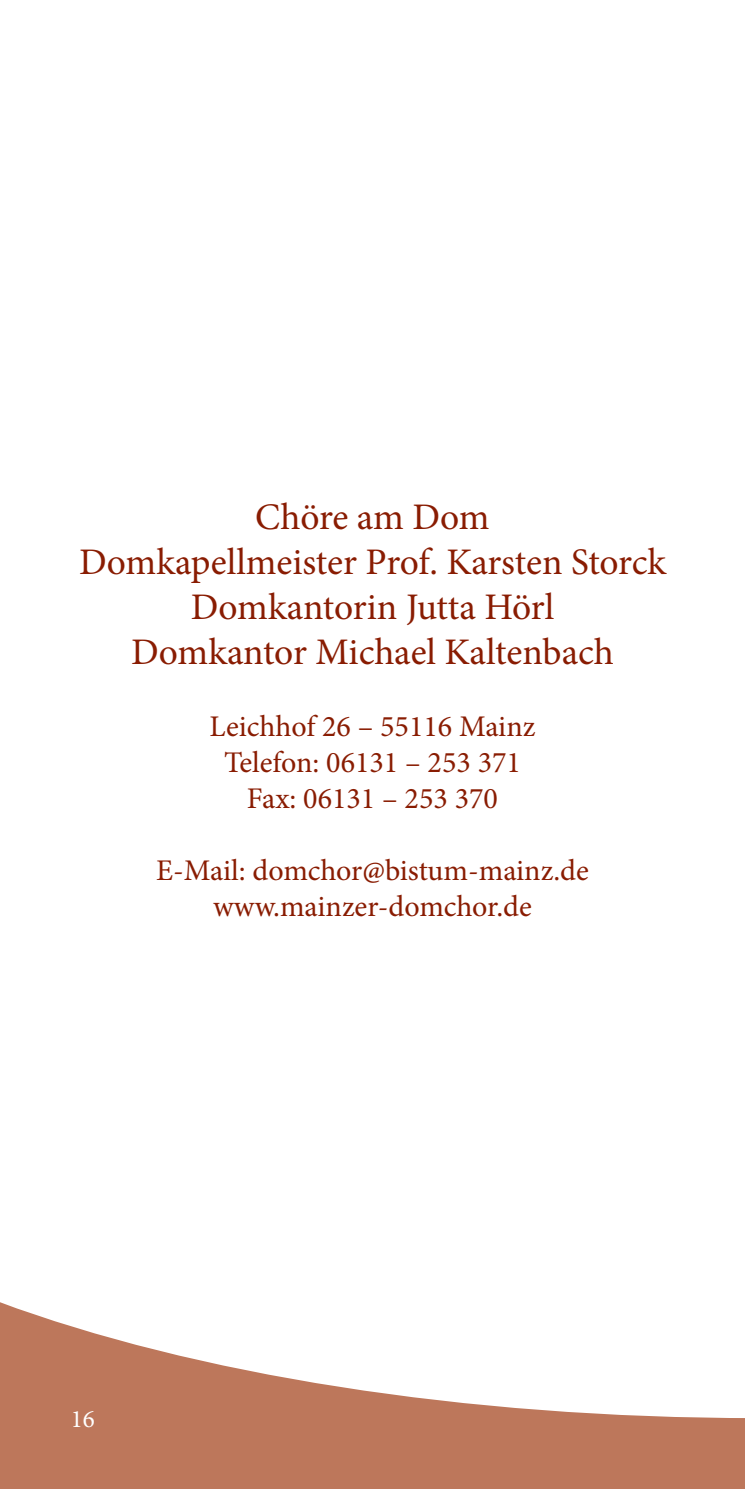
<style>
.page{position:relative;width:745px;height:1489px;background:#fff}
.page>*{position:absolute;margin:0;border:0;box-sizing:border-box;transform-origin:0 0}
.t1{font:37.5px/45px "Minion Pro";letter-spacing:-.005em;color:#891c02;text-align:center}
.t2{font:30px/36px "Minion Pro";color:#891c02;text-align:center}
.t3{font:25px "Minion Pro";color:#fff}
</style>
<div class="page">
<div style="left:0;top:1240px;width:744px;height:248px;background:#bd775b"></div>
<svg style="left:0;top:1240px;width:744px;height:177px;fill:#fff"></svg>
<p class="t1" style="left:79px;top:494px;width:588px">Chöre am Dom<br>Domkapellmeister Prof. Karsten Storck<br>Domkantorin Jutta Hörl<br>Domkantor Michael Kaltenbach</p>
<p class="t2" style="left:209px;top:708px;width:327px">Leichhof 26 – 55116 Mainz<br>Telefon: 06131 – 253 371<br>Fax: 06131 – 253 370</p>
<p class="t2" style="left:156px;top:852px;width:434px">E-Mail: domchor@bistum-mainz.de www.mainzer-domchor.de</p>
<p class="t3" style="left:71px;top:1402px;width:26px">16</p>
</div>
